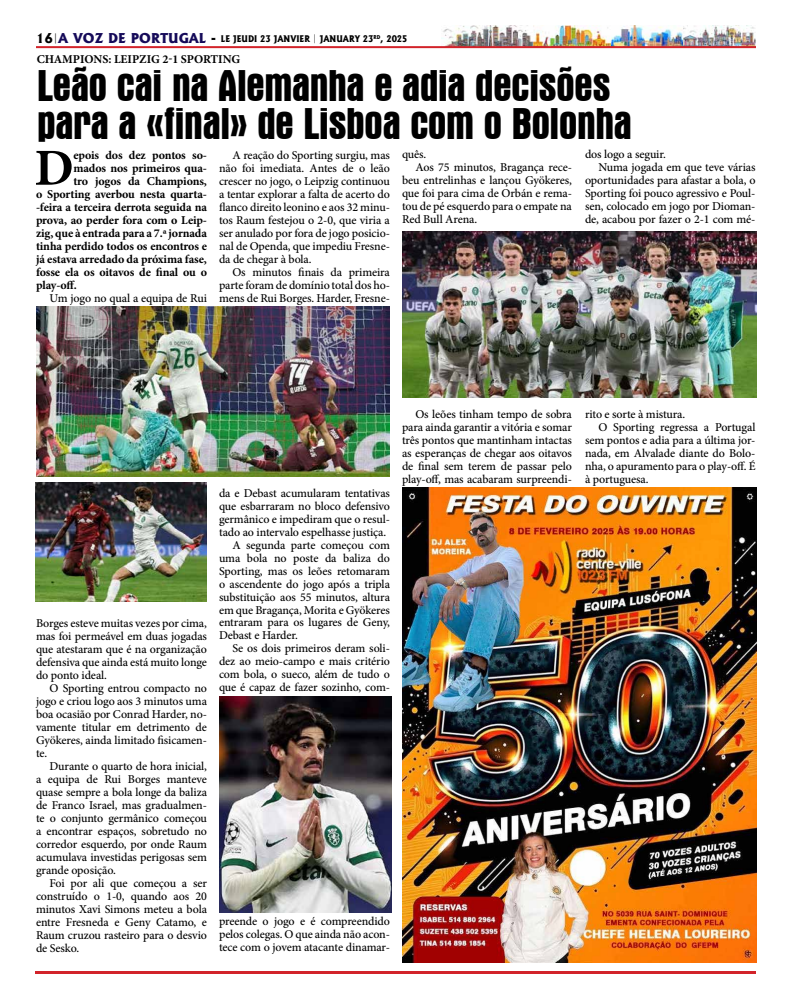
<style>
.page{position:relative;width:792px;height:1008px;background:#fff}
.page>*{position:absolute;margin:0;border:0;box-sizing:border-box;transform-origin:0 0}
.t1{font:700 52px "Minion Pro";color:#000}
.t2{font:700 condensed 45px/38px "Aurora BT";letter-spacing:-.02em;color:#000}
.t3{font:500 12px/13px "Minion Pro";letter-spacing:-.01em;color:#000;text-align:justify}
.t4{font:700 12px "Minion Pro";letter-spacing:-.01em;color:#000}
.t5{font:800 8.8px "Albertus";color:#000;scale:.91 1}
.s1{font-size:13px}
.s2{font-size:13px;color:#150a59}
</style>
<div class="page">
<img style="left:442px;top:25px;width:314px;height:21px">
<hr style="left:36px;top:46px;width:720px;height:2px;background:#d2232a">
<hr style="left:36px;top:971px;width:720px;height:3px;background:#d2232a">
<img style="left:36px;top:306px;width:354px;height:171px">
<img style="left:402px;top:488px;width:355px;height:475px">
<img style="left:36px;top:482px;width:171px;height:120px">
<img style="left:219px;top:697px;width:173px;height:215px">
<img style="left:402px;top:232px;width:355px;height:165px">
<p class="t5" style="left:36px;top:33px;width:410px"><span class="s1">16</span><sup>|</sup><span class="s2">A VOZ DE PORTUGAL</span> <span class="s1">-</span> LE JEUDI 23 JANVIER | JANUARY 23<sup>RD</sup>, 2025</p>
<p class="t4" style="left:37px;top:51px;width:205px">CHAMPIONS: LEIPZIG 2-1 SPORTING</p>
<h2 class="t2" style="left:37px;top:67px;width:597px">Leão cai na Alemanha e adia decisões para a «final» de Lisboa com o Bolonha</h2>
<h1 class="t1" style="left:34px;top:131px;width:41px">D</h1>
<p class="t4" style="left:73px;top:146px;width:135px">epois dos dez pontos so-</p>
<p class="t3" style="left:585px;top:148px;width:82px">dos logo a seguir.</p>
<p class="t3" style="left:599px;top:161px;width:158px">Numa jogada em que teve várias</p>
<p class="t3" style="left:585px;top:174px;width:172px">oportunidades para afastar a bola, o</p>
<p class="t3" style="left:585px;top:187px;width:172px">Sporting foi pouco agressivo e Poul-</p>
<p class="t3" style="left:585px;top:200px;width:172px">sen, colocado em jogo por Dioman-</p>
<p class="t3" style="left:585px;top:213px;width:172px">de, acabou por fazer o 2-1 com mé-</p>
<p class="t3" style="left:219px;top:148px;width:173px;text-indent:14px">A reação do Sporting surgiu, mas não foi imediata. Antes de o leão crescer no jogo, o Leipzig continuou a tentar explorar a falta de acerto do flanco direito leonino e aos 32 minu&shy;tos Raum festejou o 2-0, que viria a ser anulado por fora de jogo posicio&shy;nal de Openda, que impediu Fresne&shy;da de chegar à bola.</p>
<p class="t3" style="left:219px;top:265px;width:172px;text-indent:14px">Os minutos finais da primeira parte foram de domínio total dos ho&shy;mens de Rui Borges. Harder, Fresne-</p>
<p class="t3" style="left:402px;top:148px;width:26px">quês.</p>
<p class="t3" style="left:416px;top:161px;width:158px">Aos 75 minutos, Bragança rece-</p>
<p class="t3" style="left:402px;top:174px;width:171px">beu entrelinhas e lançou Gyökeres,</p>
<p class="t3" style="left:402px;top:187px;width:171px">que foi para cima de Orbán e rema-</p>
<p class="t3" style="left:402px;top:200px;width:171px">tou de pé esquerdo para o empate na</p>
<p class="t3" style="left:402px;top:213px;width:77px">Red Bull Arena.</p>
<p class="t4" style="left:73px;top:159px;width:135px">mados nos primeiros qua-</p>
<p class="t4" style="left:73px;top:172px;width:135px">tro jogos da Champions,</p>
<p class="t4" style="left:36px;top:185px;width:173px">o Sporting averbou nesta quarta-</p>
<p class="t4" style="left:36px;top:198px;width:172px">-feira a terceira derrota seguida na</p>
<p class="t4" style="left:36px;top:211px;width:172px">prova, ao perder fora com o Leip-</p>
<p class="t4" style="left:36px;top:224px;width:173px">zig, que à entrada para a 7.ª jornada</p>
<p class="t4" style="left:36px;top:237px;width:172px">tinha perdido todos os encontros e</p>
<p class="t4" style="left:36px;top:250px;width:172px">já estava arredado da próxima fase,</p>
<p class="t4" style="left:36px;top:263px;width:172px">fosse ela os oitavos de final ou o</p>
<p class="t4" style="left:36px;top:276px;width:42px">play-off.</p>
<p class="t3" style="left:50px;top:291px;width:159px">Um jogo no qual a equipa de Rui</p>
<p class="t3" style="left:36px;top:616px;width:173px">Borges esteve muitas vezes por cima, mas foi permeável em duas jogadas que atestaram que é na organização defensiva que ainda está muito longe do ponto ideal.</p>
<p class="t3" style="left:36px;top:681px;width:173px;text-indent:14px">O Sporting entrou compacto no jogo e criou logo aos 3 minutos uma boa ocasião por Conrad Harder, no&shy;vamente titular em detrimento de Gyökeres, ainda limitado fisicamen&shy;te.</p>
<p class="t3" style="left:36px;top:759px;width:173px;text-indent:14px">Durante o quarto de hora inicial, a equipa de Rui Borges manteve quase sempre a bola longe da baliza de Franco Israel, mas gradualmen&shy;te o conjunto germânico começou a encontrar espaços, sobretudo no corredor esquerdo, por onde Raum acumulava investidas perigosas sem grande oposição.</p>
<p class="t3" style="left:36px;top:876px;width:173px;text-indent:14px">Foi por ali que começou a ser construído o 1-0, quando aos 20 minutos Xavi Simons meteu a bola entre Fresneda e Geny Catamo, e Raum cruzou rasteiro para o desvio de Sesko.</p>
<p class="t3" style="left:219px;top:486px;width:172px">da e Debast acumularam tentativas</p>
<p class="t3" style="left:219px;top:499px;width:173px">que esbarraram no bloco defensivo</p>
<p class="t3" style="left:219px;top:512px;width:172px">germânico e impediram que o resul-</p>
<p class="t3" style="left:219px;top:525px;width:169px">tado ao intervalo espelhasse justiça.</p>
<p class="t3" style="left:233px;top:538px;width:159px">A segunda parte começou com</p>
<p class="t3" style="left:219px;top:551px;width:173px">uma bola no poste da baliza do</p>
<p class="t3" style="left:219px;top:564px;width:173px">Sporting, mas os leões retomaram</p>
<p class="t3" style="left:219px;top:577px;width:172px">o ascendente do jogo após a tripla</p>
<p class="t3" style="left:219px;top:590px;width:173px">substituição aos 55 minutos, altura</p>
<p class="t3" style="left:219px;top:603px;width:172px">em que Bragança, Morita e Gyökeres</p>
<p class="t3" style="left:219px;top:616px;width:172px">entraram para os lugares de Geny,</p>
<p class="t3" style="left:219px;top:629px;width:80px">Debast e Harder.</p>
<p class="t3" style="left:233px;top:642px;width:159px">Se os dois primeiros deram soli-</p>
<p class="t3" style="left:219px;top:655px;width:173px">dez ao meio-campo e mais critério</p>
<p class="t3" style="left:219px;top:668px;width:173px">com bola, o sueco, além de tudo o</p>
<p class="t3" style="left:219px;top:681px;width:173px">que é capaz de fazer sozinho, com-</p>
<p class="t3" style="left:219px;top:915px;width:173px">preende o jogo e é compreendido pelos colegas. O que ainda não acon&shy;tece com o jovem atacante dinamar-</p>
<p class="t3" style="left:402px;top:408px;width:171px;text-indent:14px">Os leões tinham tempo de sobra para ainda garantir a vitória e somar três pontos que mantinham intactas as esperanças de chegar aos oitavos de final sem terem de passar pelo play-off, mas acabaram surpreendi-</p>
<p class="t3" style="left:585px;top:408px;width:102px">rito e sorte à mistura.</p>
<p class="t3" style="left:599px;top:421px;width:159px">O Sporting regressa a Portugal</p>
<p class="t3" style="left:585px;top:434px;width:172px">sem pontos e adia para a última jor-</p>
<p class="t3" style="left:585px;top:447px;width:172px">nada, em Alvalade diante do Bolo-</p>
<p class="t3" style="left:585px;top:460px;width:172px">nha, o apuramento para o play-off. É</p>
<p class="t3" style="left:585px;top:473px;width:65px">à portuguesa.</p>
</div>
